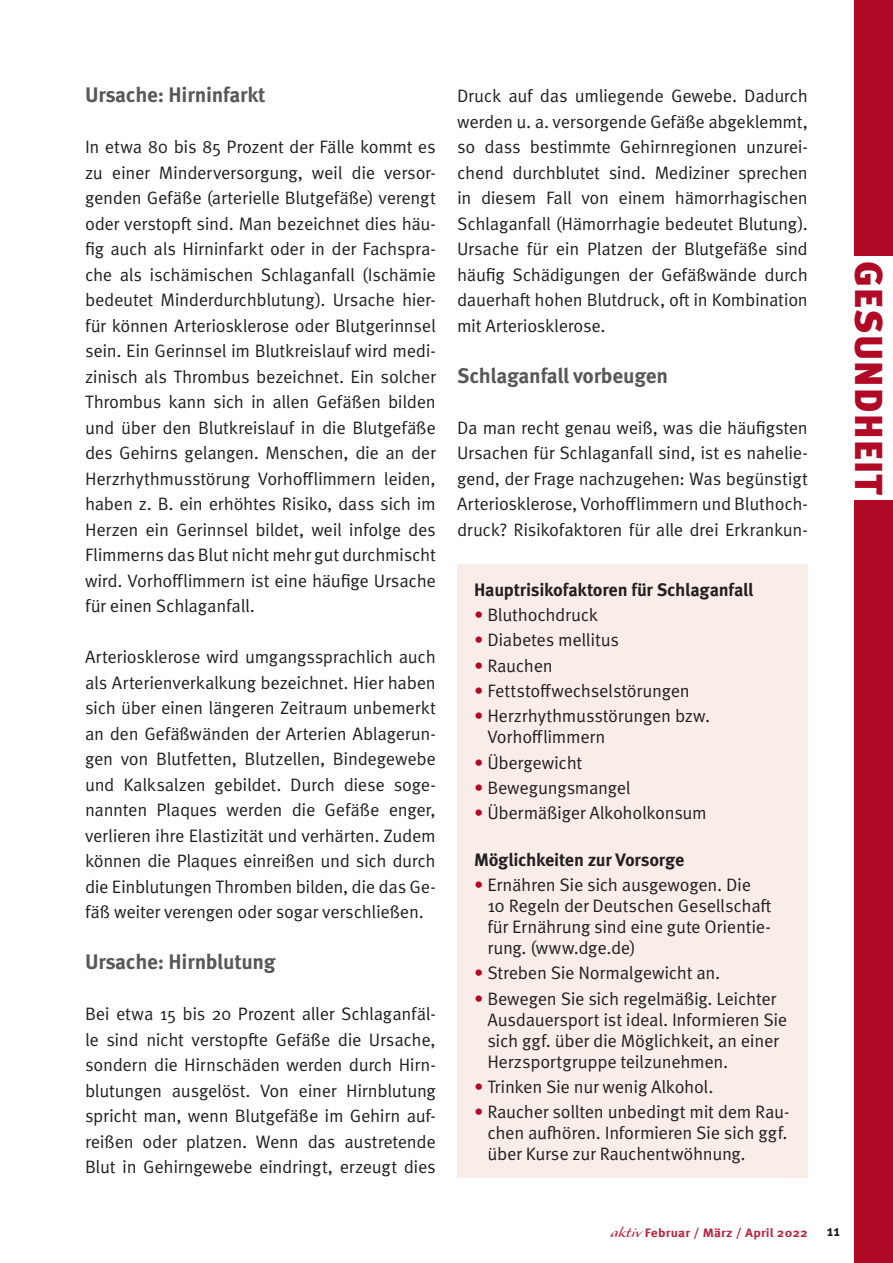
<style>
.page{position:relative;width:893px;height:1263px;background:#fff}
.page>*{position:absolute;margin:0;border:0;box-sizing:border-box;transform-origin:0 0}
.t1{font:900 39px "Meta Pro";letter-spacing:.035em;color:#b00a27}
.Fließtext{font:700 21px "Meta Pro";letter-spacing:-.01em;color:#57585a}
.Fließtext-2{font:18px/25.5px "Meta Pro Norm";letter-spacing:-.02em;color:#231f20;text-align:justify}
.Textkasten_ohne_Grun{font:18px/21px "Meta Pro Norm";letter-spacing:-.02em;color:#231f20}
.Textkasten_ohne_Grun-2{font:700 18px "Meta Pro";letter-spacing:-.015em;color:#231f20}
.t2{font:700 15px "Meta Pro";color:#231f20}
.t3{font:700 12.15px "Meta Pro";letter-spacing:.01em;color:#b62841;scale:1.11 1}
.s1{color:#b00a27}
.s2{font-family:"Alexa Std";font-weight:400;font-size:16.2px}
</style>
<div class="page">
<div style="left:855px;top:0;width:38px;height:255px;background:#b00a27"></div>
<div style="left:855px;top:501px;width:38px;height:762px;background:#b00a27"></div>
<div style="left:457px;top:565px;width:351px;height:613px;background:#f8ede9"></div>
<p class="Fließtext" style="left:85px;top:78px;width:182px">Ursache: Hirninfarkt</p>
<p class="Fließtext-2" style="left:85px;top:133px;width:352px">In etwa 80 bis 85 Prozent der Fälle kommt es zu einer Minderversorgung, weil die versor&shy;genden Gefäße (arterielle Blutgefäße) verengt oder verstopft sind. Man bezeichnet dies häu&shy;fig auch als Hirninfarkt oder in der Fachspra&shy;che als ischämischen Schlaganfall (Ischämie bedeutet Minderdurchblutung). Ursache hier&shy;für können Arteriosklerose oder Blutgerinnsel sein. Ein Gerinnsel im Blutkreislauf wird medi&shy;zinisch als Thrombus bezeichnet. Ein solcher Thrombus kann sich in allen Gefäßen bilden und über den Blutkreislauf in die Blutgefäße des Gehirns gelangen. Menschen, die an der Herzrhythmusstörung Vorhofflimmern leiden, haben z. B. ein erhöhtes Risiko, dass sich im Herzen ein Gerinnsel bildet, weil infolge des Flimmerns das Blut nicht mehr gut durchmischt wird. Vorhofflimmern ist eine häufige Ursache für einen Schlaganfall.</p>
<p class="Fließtext-2" style="left:85px;top:643px;width:352px">Arteriosklerose wird umgangssprachlich auch als Arterienverkalkung bezeichnet. Hier haben sich über einen längeren Zeitraum unbemerkt an den Gefäßwänden der Arterien Ablagerun&shy;gen von Blutfetten, Blutzellen, Bindegewebe und Kalksalzen gebildet. Durch diese soge&shy;nannten Plaques werden die Gefäße enger, verlieren ihre Elastizität und verhärten. Zudem können die Plaques einreißen und sich durch die Einblutungen Thromben bilden, die das Ge&shy;fäß weiter verengen oder sogar verschließen.</p>
<p class="Fließtext" style="left:85px;top:945px;width:192px">Ursache: Hirnblutung</p>
<p class="Fließtext-2" style="left:85px;top:1000px;width:352px">Bei etwa 15 bis 20 Prozent aller Schlaganfäl&shy;le sind nicht verstopfte Gefäße die Ursache, sondern die Hirnschäden werden durch Hirn&shy;blutungen ausgelöst. Von einer Hirnblutung spricht man, wenn Blutgefäße im Gehirn auf&shy;reißen oder platzen. Wenn das austretende Blut in Gehirngewebe eindringt, erzeugt dies</p>
<p class="Fließtext-2" style="left:457px;top:82px;width:352px">Druck auf das umliegende Gewebe. Dadurch werden u. a. versorgende Gefäße abgeklemmt, so dass bestimmte Gehirnregionen unzurei&shy;chend durchblutet sind. Mediziner sprechen in diesem Fall von einem hämorrhagischen Schlaganfall (Hämorrhagie bedeutet Blutung).<br>Ursache für ein Platzen der Blutgefäße sind häufig Schädigungen der Gefäßwände durch dauerhaft hohen Blutdruck, oft in Kombination mit Arteriosklerose.</p>
<p class="Fließtext" style="left:457px;top:359px;width:212px">Schlaganfall vorbeugen</p>
<p class="Fließtext-2" style="left:457px;top:413px;width:352px">Da man recht genau weiß, was die häufigsten Ursachen für Schlaganfall sind, ist es nahelie&shy;gend, der Frage nachzugehen: Was begünstigt Arteriosklerose, Vorhofflimmern und Bluthoch&shy;druck? Risikofaktoren für alle drei Erkrankun-</p>
<p class="Textkasten_ohne_Grun-2" style="left:474px;top:576px;width:281px">Hauptrisikofaktoren für Schlaganfall</p>
<p class="Textkasten_ohne_Grun" style="left:474px;top:603px;width:126px"><span class="s1">•</span> Bluthochdruck</p>
<p class="Textkasten_ohne_Grun" style="left:474px;top:629px;width:147px"><span class="s1">•</span> Diabetes mellitus</p>
<p class="Textkasten_ohne_Grun" style="left:474px;top:654px;width:80px"><span class="s1">•</span> Rauchen</p>
<p class="Textkasten_ohne_Grun" style="left:474px;top:679px;width:217px"><span class="s1">•</span> Fettstoffwechselstörungen</p>
<p class="Textkasten_ohne_Grun" style="left:487px;top:704px;width:224px;text-indent:-13px"><span class="s1">•</span> Herzrhythmusstörungen bzw.<br>Vorhof-flimmern</p>
<p class="Textkasten_ohne_Grun" style="left:474px;top:751px;width:110px"><span class="s1">•</span> Übergewicht</p>
<p class="Textkasten_ohne_Grun" style="left:474px;top:776px;width:158px"><span class="s1">•</span> Bewegungsmangel</p>
<p class="Textkasten_ohne_Grun" style="left:474px;top:801px;width:234px"><span class="s1">•</span> Übermäßiger Alkoholkonsum</p>
<p class="Textkasten_ohne_Grun-2" style="left:474px;top:845px;width:212px">Möglichkeiten zur Vorsorge</p>
<p class="Textkasten_ohne_Grun" style="left:487px;top:873px;width:286px;text-indent:-13px"><span class="s1">•</span> Ernähren Sie sich ausgewogen. Die 10 Regeln der Deutschen Gesellschaft für Ernährung sind eine gute Orientie&shy;rung. (www.dge.de)</p>
<p class="Textkasten_ohne_Grun" style="left:474px;top:961px;width:248px"><span class="s1">•</span> Streben Sie Normalgewicht an.</p>
<p class="Textkasten_ohne_Grun" style="left:487px;top:987px;width:301px;text-indent:-13px"><span class="s1">•</span> Bewegen Sie sich regelmäßig. Leichter Ausdauersport ist ideal. Informieren Sie sich ggf. über die Möglichkeit, an einer Herzsportgruppe teilzunehmen.</p>
<p class="Textkasten_ohne_Grun" style="left:474px;top:1075px;width:241px"><span class="s1">•</span> Trinken Sie nur wenig Alkohol.</p>
<p class="Textkasten_ohne_Grun" style="left:487px;top:1100px;width:304px;text-align:justify;text-indent:-13px"><span class="s1">•</span> Raucher sollten unbedingt mit dem Rau&shy;chen aufhören. Informieren Sie sich ggf. über Kurse zur Rauchentwöhnung.</p>
<p class="t1" style="left:899px;top:261px;width:236px;rotate:90deg">GESUNDHEIT</p>
<p class="t3" style="left:610px;top:1223px;width:179px"><span class="s2">aktiv</span> Februar / März / April 2022</p>
<p class="t2" style="left:827px;top:1219px;width:15px">11</p>
</div>
